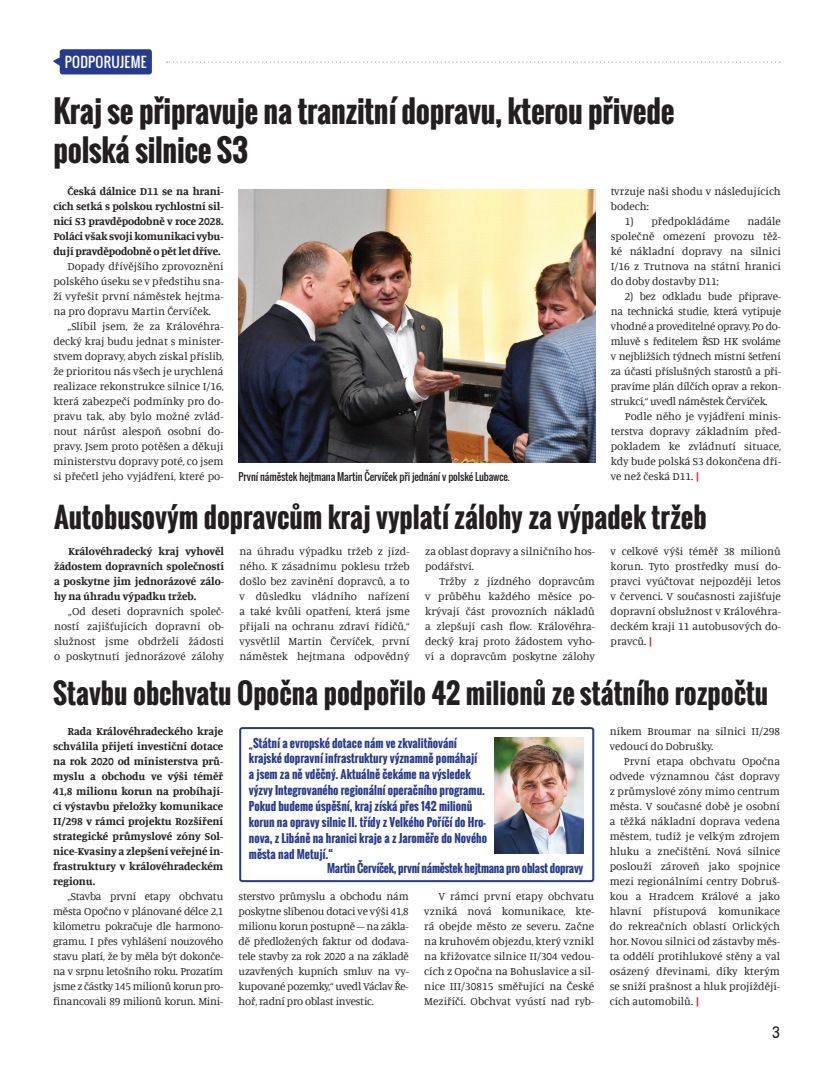
<style>
.page{position:relative;width:833px;height:1081px;background:#fff}
.page>*{position:absolute;margin:0;border:0;box-sizing:border-box;transform-origin:0 0}
.t1{font:700 30px/38.8px "Oswald";letter-spacing:-.01em;color:#231f20}
.t2{font:700 27.5px "Oswald";color:#231f20}
.t3{font:15px "Kelson Sans";color:#231f20}
.t4{font:13.75px "Oswald";letter-spacing:.02em;color:#fff}
.t5{font:11.25px/15px "Manuale";color:#231f20;text-align:justify}
.t6{font:700 11.25px/15px "Manuale";color:#231f20;text-align:justify}
.t7{font:700 11.25px/15.9px "Oswald";color:#263a8f}
.t8{font:700 11.25px "Oswald";letter-spacing:-.02em;color:#263a8f}
.t9{font:10px "Oswald";letter-spacing:-.01em;color:#231f20}
.s1{font-weight:700;color:#d1232a}
</style>
<div class="page">
<svg style="left:166px;top:62px;width:614px;height:1px"></svg>
<svg style="left:53px;top:56px;width:7px;height:13px"></svg>
<div style="left:60px;top:49px;width:92px;height:25px;background:#263a8f;border-radius:3px"></div>
<svg style="left:239px;top:727px;width:356px;height:156px"></svg>
<img style="left:495px;top:737px;width:88px;height:117px">
<img style="left:239px;top:190px;width:356px;height:272px">
<p class="t4" style="left:65px;top:52px;width:83px">podporujeme</p>
<h1 class="t1" style="left:53px;top:92px;width:622px">Kraj se připravuje na tranzitní dopravu, kterou přivede polská silnice S3</h1>
<p class="t6" style="left:53px;top:183px;width:172px;text-indent:14px">Česká dálnice D11 se na hrani&shy;cích setká s polskou rychlostní sil&shy;nicí S3 pravděpodobně v roce 2028.<br>Poláci však svoji komunikaci vybu&shy;dují pravděpodobně o pět let dříve.</p>
<p class="t5" style="left:53px;top:258px;width:172px;text-indent:14px">Dopady dřívějšího zprovoznění polského úseku se v předstihu sna&shy;ží vyřešit první náměstek hejtma&shy;na pro dopravu Martin Červíček.</p>
<p class="t5" style="left:53px;top:318px;width:172px;text-indent:14px">„Slíbil jsem, že za Královéhra&shy;decký kraj budu jednat s minister&shy;stvem dopravy, abych získal příslib, že prioritou nás všech je urychlená realizace rekonstrukce silnice I/16, která zabezpečí podmínky pro do&shy;pravu tak, aby bylo možné zvlád&shy;nout nárůst alespoň osobní do&shy;pravy. Jsem proto potěšen a děkuji ministerstvu dopravy poté, co jsem si přečetl jeho vyjádření, které po-</p>
<p class="t5" style="left:611px;top:183px;width:172px">tvrzuje naši shodu v následujících bodech:</p>
<p class="t5" style="left:625px;top:213px;width:106px">1) předpokládáme</p>
<p class="t5" style="left:611px;top:213px;width:172px;text-indent:137px">nadále společně omezení provozu těž&shy;ké nákladní dopravy na silnici I/16 z Trutnova na státní hranici do doby dostavby D11;</p>
<p class="t5" style="left:611px;top:288px;width:172px;text-indent:14px">2) bez odkladu bude připrave&shy;na technická studie, která vytipuje vhodné a proveditelné opravy. Po do&shy;mluvě s ředitelem ŘSD HK svoláme v nejbližších týdnech místní šetření za účasti příslušných starostů a při&shy;pravíme plán dílčích oprav a rekon&shy;strukcí,“ uvedl náměstek Červíček.</p>
<p class="t5" style="left:611px;top:408px;width:172px;text-indent:14px">Podle něho je vyjádření minis&shy;terstva dopravy základním před&shy;pokladem ke zvládnutí situace, kdy bude polská S3 dokončena dří-</p>
<p class="t9" style="left:239px;top:469px;width:273px">První náměstek hejtmana Martin Červíček při jednání v polské Lubawce.</p>
<p class="t5" style="left:611px;top:468px;width:90px">ve než česká D11. <span class="s1">|</span></p>
<h2 class="t2" style="left:54px;top:496px;width:654px">Autobusovým dopravcům kraj vyplatí zálohy za výpadek tržeb</h2>
<p class="t6" style="left:54px;top:543px;width:172px;text-indent:14px">Královéhradecký kraj vyhověl žádostem dopravních společností a poskytne jim jednorázové zálo&shy;hy na úhradu výpadku tržeb.</p>
<p class="t5" style="left:54px;top:603px;width:172px;text-indent:14px">„Od deseti dopravních společ&shy;ností zajišťujících dopravní ob&shy;služnost jsme obdrželi žádosti o poskytnutí jednorázové zálohy</p>
<p class="t5" style="left:610px;top:543px;width:172px">v celkové výši téměř 38 milionů korun. Tyto prostředky musí do&shy;pravci vyúčtovat nejpozději letos v červenci. V současnosti zajišťuje dopravní obslužnost v Královéhra&shy;deckém kraji 11 autobusových do&shy;pravců. <span class="s1">|</span></p>
<p class="t5" style="left:239px;top:543px;width:172px">na úhradu výpadku tržeb z jízd&shy;ného. K zásadnímu poklesu tržeb došlo bez zavinění dopravců, a to v důsledku vládního nařízení a také kvůli opatření, která jsme přijali na ochranu zdraví řidičů,“ vysvětlil Martin Červíček, první náměstek hejtmana odpovědný</p>
<p class="t5" style="left:425px;top:543px;width:171px">za oblast dopravy a silničního hos&shy;podářství.</p>
<p class="t5" style="left:425px;top:573px;width:171px;text-indent:14px">Tržby z jízdného dopravcům v průběhu každého měsíce po&shy;krývají část provozních nákladů a zlepšují cash flow. Královéhra&shy;decký kraj proto žádostem vyho&shy;ví a dopravcům poskytne zálohy</p>
<h2 class="t2" style="left:53px;top:673px;width:716px">Stavbu obchvatu Opočna podpořilo 42 milionů ze státního rozpočtu</h2>
<p class="t6" style="left:53px;top:723px;width:172px;text-indent:14px">Rada Královéhradeckého kraje schválila přijetí investiční dotace na rok 2020 od ministerstva prů&shy;myslu a obchodu ve výši téměř 41,8 milionu korun na probíhají&shy;cí výstavbu přeložky komunikace II/298 v rámci projektu Rozšíření strategické průmyslové zóny Sol&shy;nice-Kvasiny a zlepšení veřejné in&shy;frastruktury v královéhradeckém regionu.</p>
<p class="t5" style="left:53px;top:888px;width:172px;text-indent:14px">„Stavba první etapy obchvatu města Opočno v plánované délce 2,1 kilometru pokračuje dle harmono&shy;gramu. I přes vyhlášení nouzového stavu platí, že by měla být dokonče&shy;na v srpnu letošního roku. Prozatím jsme z částky 145 milionů korun pro&shy;financovali 89 milionů korun. Mini-</p>
<p class="t5" style="left:239px;top:888px;width:172px">sterstvo průmyslu a obchodu nám poskytne slíbenou dotaci ve výši 41,8 milionu korun postupně – na zákla&shy;dě předložených faktur od dodava&shy;tele stavby za rok 2020 a na základě uzavřených kupních smluv na vy&shy;kupované pozemky,“ uvedl Václav Ře&shy;hoř, radní pro oblast investic.</p>
<p class="t5" style="left:424px;top:888px;width:171px;text-indent:14px">V rámci první etapy obchvatu vzniká nová komunikace, kte&shy;rá obejde město ze severu. Začne na kruhovém objezdu, který vznikl na křižovatce silnice II/304 vedou&shy;cích z Opočna na Bohuslavice a sil&shy;nice III/30815 směřující na České Meziříčí. Obchvat vyústí nad ryb-</p>
<p class="t5" style="left:610px;top:723px;width:172px">níkem Broumar na silnici II/298 vedoucí do Dobrušky.</p>
<p class="t5" style="left:610px;top:753px;width:172px;text-indent:14px">První etapa obchvatu Opočna odvede významnou část dopravy z průmyslové zóny mimo centrum města. V současné době je osobní a těžká nákladní doprava vedena městem, tudíž je velkým zdrojem hluku a znečištění. Nová silnice poslouží zároveň jako spojnice mezi regionálními centry Dobruš&shy;kou a Hradcem Králové a jako hlavní přístupová komunikace do rekreačních oblastí Orlických hor. Novou silnici od zástavby měs&shy;ta oddělí protihlukové stěny a val osázený dřevinami, díky kterým se sníží prašnost a hluk projíždějí&shy;cích automobilů. <span class="s1">|</span></p>
<p class="t7" style="left:249px;top:735px;width:240px">„Státní a evropské dotace nám ve zkvalitňování krajské dopravní infrastruktury významně pomáhají<br>a jsem za ně vděčný. Aktuálně čekáme na výsledek výzvy Integrovaného regionální operačního programu.<br>Pokud budeme úspěšní, kraj získá přes 142 milionů korun na opravy silnic II. třídy z Velkého Poříčí do Hro&shy;nova, z Libáně na hranici kraje a z Jaroměře do Nového města nad Metují.“</p>
<p class="t8" style="left:327px;top:859px;width:258px">Martin Červíček, první náměstek hejtmana pro oblast dopravy</p>
<h3 class="t3" style="left:772px;top:1023px;width:9px">3</h3>
</div>
